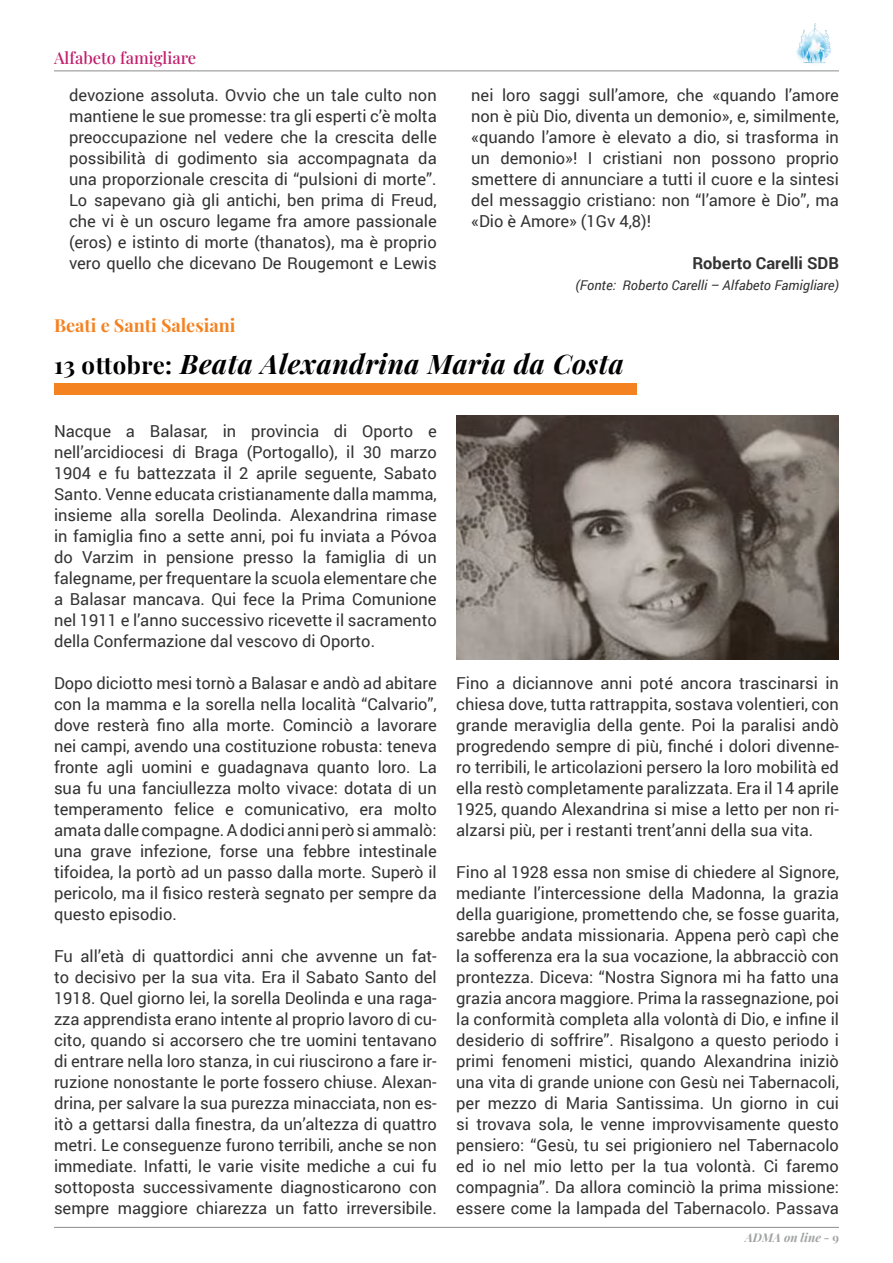
<style>
.page{position:relative;width:893px;height:1263px;background:#fff}
.page>*{position:absolute;margin:0;border:0;box-sizing:border-box;transform-origin:0 0}
.t1{font:italic 700 27px "Playfair Display";letter-spacing:.02em;color:#000}
.t2{font:700 18px "Playfair Display";color:#f58221}
.t3{font:16.5px/21px "Roboto";color:#333;text-align:justify}
.t4{font:500 16.5px "Playfair Display";color:#c11e6d}
.t5{font:700 16.5px "Roboto";color:#333}
.t6{font:italic 13.5px "Roboto";color:#333}
.t7{font:italic 700 12px "Playfair Display";color:#a1a3a4}
.s1{font-style:normal;font-size:24px}
.s2{font-style:normal}
</style>
<div class="page">
<hr style="left:54px;top:1227px;width:785px;height:1px;background:#8a8c8e">
<hr style="left:54px;top:71px;width:785px;height:1px;background:#8a8c8e">
<img style="left:791px;top:23px;width:48px;height:48px">
<div style="left:54px;top:383px;width:582px;height:11px;background:#f58221"></div>
<img style="left:456px;top:416px;width:383px;height:243px">
<p class="t4" style="left:54px;top:45px;width:144px">Alfabeto famigliare</p>
<p class="t3" style="left:69px;top:84px;width:369px">devozione assoluta. Ovvio che un tale culto non mantiene le sue promesse: tra gli esperti c’è molta preoccupazione nel vedere che la crescita delle possibilità di godimento sia accompagnata da una proporzionale crescita di “pulsioni di morte”.<br>Lo sapevano già gli antichi, ben prima di Freud, che vi è un oscuro legame fra amore passionale (eros) e istinto di morte (thanatos), ma è proprio vero quello che dicevano De Rougemont e Lewis</p>
<p class="t3" style="left:471px;top:84px;width:369px">nei loro saggi sull’amore, che «quando l’amore non è più Dio, diventa un demonio», e, similmente, «quando l’amore è elevato a dio, si trasforma in un demonio»! I cristiani non possono proprio smettere di annunciare a tutti il cuore e la sintesi del messaggio cristiano: non “l’amore è Dio”, ma «Dio è Amore» (1Gv 4,8)!</p>
<p class="t5" style="left:692px;top:251px;width:148px">Roberto Carelli SDB</p>
<p class="t6" style="left:576px;top:275px;width:265px">(Fonte: Roberto Carelli – Alfabeto Famigliare)</p>
<p class="t2" style="left:54px;top:311px;width:183px">Beati e Santi Salesiani</p>
<p class="t1" style="left:54px;top:342px;width:571px"><span class="s1">13 ottobre:</span> Beata Alexandrina Maria da Costa</p>
<p class="t3" style="left:54px;top:420px;width:384px">Nacque a Balasar, in provincia di Oporto e nell’arcidiocesi di Braga (Portogallo), il 30 marzo 1904 e fu battezzata il 2 aprile seguente, Sabato Santo. Venne educata cristianamente dalla mamma, insieme alla sorella Deolinda. Alexandrina rimase in famiglia fino a sette anni, poi fu inviata a Póvoa do Varzim in pensione presso la famiglia di un falegname, per frequentare la scuola elementare che a Balasar mancava. Qui fece la Prima Comunione nel 1911 e l’anno successivo ricevette il sacramento della Confermazione dal vescovo di Oporto.</p>
<p class="t3" style="left:54px;top:672px;width:384px">Dopo diciotto mesi tornò a Balasar e andò ad abitare con la mamma e la sorella nella località “Calvario”, dove resterà fino alla morte. Cominciò a lavorare nei campi, avendo una costituzione robusta: teneva fronte agli uomini e guadagnava quanto loro. La sua fu una fanciullezza molto vivace: dotata di un temperamento felice e comunicativo, era molto amata dalle compagne. A dodici anni però si ammalò: una grave infezione, forse una febbre intestinale tifoidea, la portò ad un passo dalla morte. Superò il pericolo, ma il fisico resterà segnato per sempre da questo episodio.</p>
<p class="t3" style="left:54px;top:945px;width:384px">Fu all’età di quattordici anni che avvenne un fat&shy;to decisivo per la sua vita. Era il Sabato Santo del 1918. Quel giorno lei, la sorella Deolinda e una raga&shy;zza apprendista erano intente al proprio lavoro di cu&shy;cito, quando si accorsero che tre uomini tentavano di entrare nella loro stanza, in cui riuscirono a fare ir&shy;ruzione nonostante le porte fossero chiuse. Alexan&shy;drina, per salvare la sua purezza minacciata, non es&shy;itò a gettarsi dalla finestra, da un’altezza di quattro metri. Le conseguenze furono terribili, anche se non immediate. Infatti, le varie visite mediche a cui fu sottoposta successivamente diagnosticarono con sempre maggiore chiarezza un fatto irreversibile.</p>
<p class="t3" style="left:456px;top:672px;width:384px">Fino a diciannove anni poté ancora trascinarsi in chiesa dove, tutta rattrappita, sostava volentieri, con grande meraviglia della gente. Poi la paralisi andò progredendo sempre di più, finché i dolori divenne&shy;ro terribili, le articolazioni persero la loro mobilità ed ella restò completamente paralizzata. Era il 14 aprile 1925, quando Alexandrina si mise a letto per non ri&shy;alzarsi più, per i restanti trent’anni della sua vita.</p>
<p class="t3" style="left:456px;top:861px;width:384px">Fino al 1928 essa non smise di chiedere al Signore, mediante l’intercessione della Madonna, la grazia della guarigione, promettendo che, se fosse guarita, sarebbe andata missionaria. Appena però capì che la sofferenza era la sua vocazione, la abbracciò con prontezza. Diceva: “Nostra Signora mi ha fatto una grazia ancora maggiore. Prima la rassegnazione, poi la conformità completa alla volontà di Dio, e infine il desiderio di soffrire”. Risalgono a questo periodo i primi fenomeni mistici, quando Alexandrina iniziò una vita di grande unione con Gesù nei Tabernacoli, per mezzo di Maria Santissima. Un giorno in cui si trovava sola, le venne improvvisamente questo pensiero: “Gesù, tu sei prigioniero nel Tabernacolo ed io nel mio letto per la tua volontà. Ci faremo compagnia”. Da allora cominciò la prima missione: essere come la lampada del Tabernacolo. Passava</p>
<p class="t7" style="left:745px;top:1228px;width:95px">ADMA on line <span class="s2">- 9</span></p>
</div>
